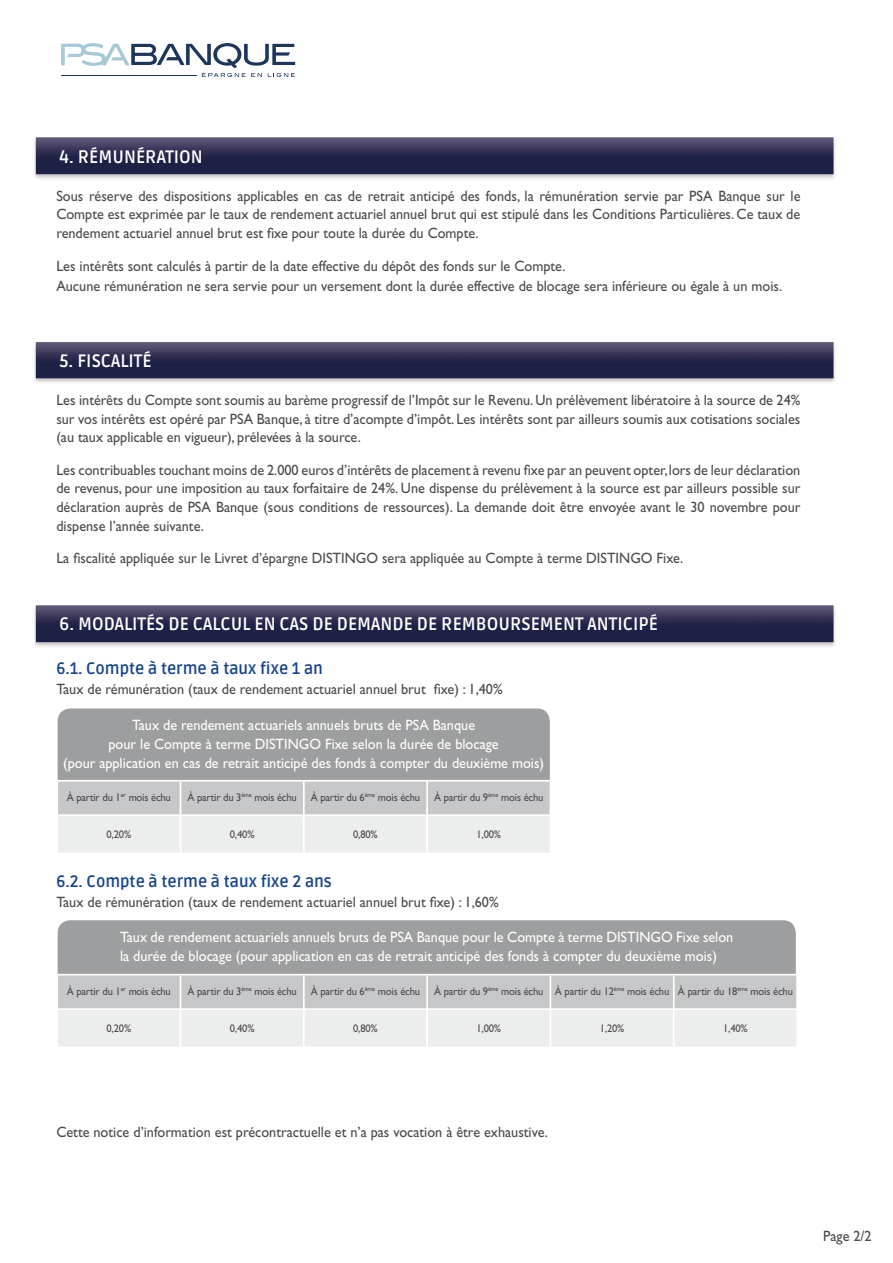
<style>
.page{position:relative;width:893px;height:1263px;background:#fff}
.page>*{position:absolute;margin:0;border:0;box-sizing:border-box;transform-origin:0 0}
.t1{font:700 18px "Ruda";color:#fff;scale:.95 1}
.t2{font:700 16.5px "Ruda";color:#144493;scale:.95 1}
.t3{font:15px/18.8px "Gill Sans Std";color:#4b4b4d;text-align:justify;scale:.95 1}
.t4{font:15px/18.8px "Gill Sans Std";color:#fff;text-align:center;scale:.95 1}
.t5{font:11.1px "Gill Sans Std";letter-spacing:-.015em;color:#4b4b4d;scale:.95 1}
</style>
<div class="page">
<svg style="left:61px;top:43px;width:234px;height:34px"></svg>
<img style="left:34px;top:137px;width:802px;height:42px">
<img style="left:34px;top:342px;width:802px;height:41px">
<img style="left:34px;top:605px;width:802px;height:42px">
<div style="left:58px;top:708px;width:492px;height:102px;background:#9c9e9f;border-radius:13px"></div>
<hr style="left:56px;top:780px;width:124px;height:2px;background:#fff">
<hr style="left:180px;top:780px;width:124px;height:2px;background:#fff">
<hr style="left:304px;top:780px;width:123px;height:2px;background:#fff">
<hr style="left:427px;top:780px;width:124px;height:2px;background:#fff">
<svg style="left:57px;top:781px;width:493px;height:72px;background:#dadbdc"></svg>
<hr style="left:56px;top:814px;width:124px;height:2px;background:#fff">
<hr style="left:180px;top:814px;width:124px;height:2px;background:#fff">
<hr style="left:180px;top:816px;width:1px;height:37px;background:#fff">
<hr style="left:304px;top:814px;width:123px;height:2px;background:#fff">
<hr style="left:303px;top:816px;width:2px;height:37px;background:#fff">
<hr style="left:427px;top:814px;width:124px;height:2px;background:#fff">
<hr style="left:426px;top:816px;width:2px;height:37px;background:#fff">
<hr style="left:56px;top:816px;width:2px;height:37px;background:#fff">
<div style="left:58px;top:920px;width:738px;height:88px;background:#9c9e9f;border-radius:13px"></div>
<hr style="left:56px;top:974px;width:124px;height:1px;background:#fff">
<hr style="left:180px;top:974px;width:124px;height:1px;background:#fff">
<hr style="left:304px;top:974px;width:123px;height:1px;background:#fff">
<hr style="left:427px;top:974px;width:123px;height:1px;background:#fff">
<hr style="left:550px;top:974px;width:124px;height:1px;background:#fff">
<hr style="left:674px;top:974px;width:124px;height:1px;background:#fff">
<svg style="left:57px;top:975px;width:740px;height:71px;background:#dadbdc"></svg>
<hr style="left:56px;top:1008px;width:124px;height:2px;background:#fff">
<hr style="left:180px;top:1008px;width:124px;height:2px;background:#fff">
<hr style="left:180px;top:1010px;width:1px;height:36px;background:#fff">
<hr style="left:304px;top:1008px;width:123px;height:2px;background:#fff">
<hr style="left:303px;top:1010px;width:2px;height:36px;background:#fff">
<hr style="left:427px;top:1008px;width:123px;height:2px;background:#fff">
<hr style="left:426px;top:1010px;width:2px;height:36px;background:#fff">
<hr style="left:550px;top:1008px;width:124px;height:2px;background:#fff">
<hr style="left:550px;top:1010px;width:1px;height:36px;background:#fff">
<hr style="left:674px;top:1008px;width:124px;height:2px;background:#fff">
<hr style="left:673px;top:1010px;width:2px;height:36px;background:#fff">
<hr style="left:796px;top:1010px;width:2px;height:36px;background:#fff">
<hr style="left:56px;top:1010px;width:2px;height:36px;background:#fff">
<p class="t1" style="left:60px;top:146px;width:152px">4. RÉMUNÉRATION</p>
<p class="t3" style="left:56px;top:186px;width:785px">Sous réserve des dispositions applicables en cas de retrait anticipé des fonds, la rémunération servie par PSA Banque sur le Compte est exprimée par le taux de rendement actuariel annuel brut qui est stipulé dans les Conditions Particulières. Ce taux de rendement actuariel annuel brut est fixe pour toute la durée du Compte.</p>
<p class="t3" style="left:56px;top:255px;width:765px;line-height:20.9px">Les intérêts sont calculés à partir de la date effective du dépôt des fonds sur le Compte.<br>Aucune rémunération ne sera servie pour un versement dont la durée effective de blocage sera inférieure ou égale à un mois.</p>
<p class="t1" style="left:60px;top:350px;width:98px">5. FISCALITÉ</p>
<p class="t3" style="left:56px;top:390px;width:785px">Les intérêts du Compte sont soumis au barème progressif de l’Impôt sur le Revenu. Un prélèvement libératoire à la source de 24% sur vos intérêts est opéré par PSA Banque, à titre d’acompte d’impôt. Les intérêts sont par ailleurs soumis aux cotisations sociales (au taux applicable en vigueur), prélevées à la source.</p>
<p class="t3" style="left:56px;top:460px;width:785px">Les contribuables touchant moins de 2.000 euros d’intérêts de placement à revenu fixe par an peuvent opter, lors de leur déclaration de revenus, pour une imposition au taux forfaitaire de 24%. Une dispense du prélèvement à la source est par ailleurs possible sur déclaration auprès de PSA Banque (sous conditions de ressources). La demande doit être envoyée avant le 30 novembre pour dispense l’année suivante.</p>
<p class="t3" style="left:56px;top:549px;width:661px">La fiscalité appliquée sur le Livret d’épargne DISTINGO sera appliquée au Compte à terme DISTINGO Fixe.</p>
<p class="t1" style="left:60px;top:614px;width:631px">6. MODALITÉS DE CALCUL EN CAS DE DEMANDE DE REMBOURSEMENT ANTICIPÉ</p>
<p class="t2" style="left:56px;top:659px;width:282px">6.1. COMPTE À TERME À TAUX FIXE 1 AN</p>
<p class="t3" style="left:56px;top:680px;width:471px">Taux de rémunération (taux de rendement actuariel annuel brut fixe) : 1,40%</p>
<p class="t4" style="left:63px;top:716px;width:508px">Taux de rendement actuariels annuels bruts de PSA Banque<br>pour le Compte à terme DISTINGO Fixe selon la durée de blocage<br>(pour application en cas de retrait anticipé des fonds à compter du deuxième mois)</p>
<p class="t5" style="left:67px;top:790px;width:111px">À partir du 1<sup>er</sup> mois échu</p>
<p class="t5" style="left:188px;top:790px;width:117px">À partir du 3<sup>ème</sup> mois échu</p>
<p class="t5" style="left:311px;top:790px;width:117px">À partir du 6<sup>ème</sup> mois échu</p>
<p class="t5" style="left:434px;top:790px;width:117px">À partir du 9<sup>ème</sup> mois échu</p>
<p class="t5" style="left:106px;top:828px;width:27px">0,20%</p>
<p class="t5" style="left:230px;top:828px;width:27px">0,40%</p>
<p class="t5" style="left:353px;top:828px;width:27px">0,80%</p>
<p class="t5" style="left:476px;top:828px;width:27px">1,00%</p>
<p class="t2" style="left:56px;top:872px;width:292px">6.2. COMPTE À TERME À TAUX FIXE 2 ANS</p>
<p class="t3" style="left:56px;top:893px;width:467px">Taux de rémunération (taux de rendement actuariel annuel brut fixe) : 1,60%</p>
<p class="t4" style="left:120px;top:928px;width:647px;text-align:left">Taux de rendement actuariels annuels bruts de PSA Banque pour le Compte à terme DISTINGO Fixe selon la durée de blocage (pour application en cas de retrait anticipé des fonds à compter du deuxième mois)</p>
<p class="t5" style="left:67px;top:984px;width:111px">À partir du 1<sup>er</sup> mois échu</p>
<p class="t5" style="left:188px;top:984px;width:117px">À partir du 3<sup>ème</sup> mois échu</p>
<p class="t5" style="left:311px;top:984px;width:117px">À partir du 6<sup>ème</sup> mois échu</p>
<p class="t5" style="left:434px;top:984px;width:379px">À partir du 9<sup>ème</sup> mois échu À partir du 12<sup>ème</sup> mois échu À partir du 18<sup>ème</sup> mois échu</p>
<p class="t5" style="left:106px;top:1022px;width:27px">0,20%</p>
<p class="t5" style="left:230px;top:1022px;width:27px">0,40%</p>
<p class="t5" style="left:353px;top:1022px;width:27px">0,80%</p>
<p class="t5" style="left:476px;top:1022px;width:27px">1,00%</p>
<p class="t5" style="left:600px;top:1022px;width:27px">1,20%</p>
<p class="t5" style="left:723px;top:1022px;width:27px">1,40%</p>
<p class="t3" style="left:56px;top:1123px;width:519px">Cette notice d’information est précontractuelle et n’a pas vocation à être exhaustive.</p>
<p class="t3" style="left:823px;top:1227px;width:53px">Page 2/2</p>
</div>
